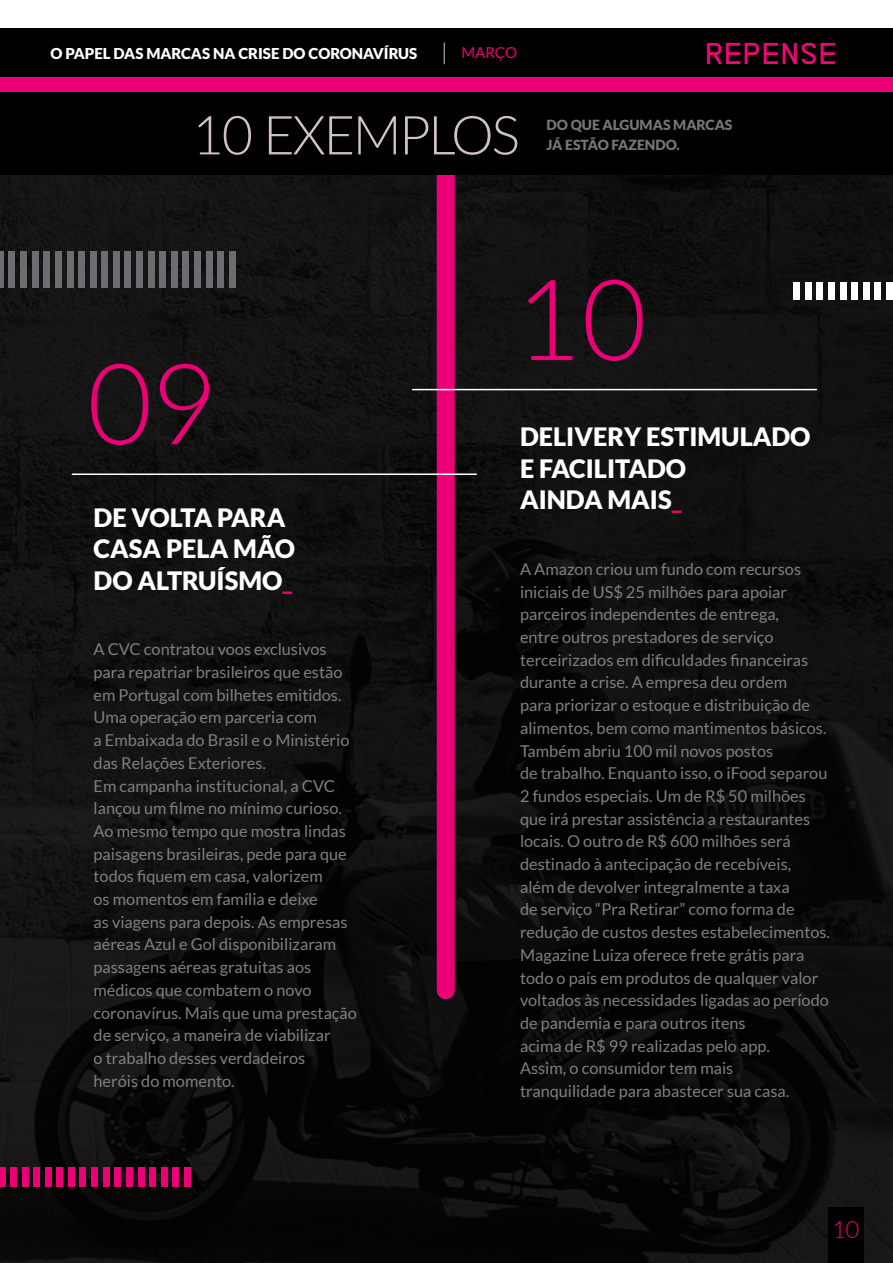
<style>
.page{position:relative;width:893px;height:1263px;background:#fff}
.page>*{position:absolute;margin:0;border:0;box-sizing:border-box;transform-origin:0 0}
.t1{font:300 112.5px "Lato";color:#eb0077}
.t2{font:300 53.85px "Lato";letter-spacing:-.04em;color:#d1c2c9}
.t3{font:30px "NB55 MS";letter-spacing:.06em;color:#ed0677}
.t4{font:900 25.35px "Lato";color:#fff}
.t5{font:300 24px "Lato";color:#eb0077}
.t6{font:16.35px/22.6px "Lato";color:#808080}
.t7{font:900 15px "Lato";color:#fff}
.t8{font:15px "Lato";color:#eb0077}
.t9{font:900 13.95px "Lato";color:#7c7378}
.s1{color:#eb0077}
</style>
<div class="page">
<img style="left:0;top:174px;width:893px;height:1089px">
<div style="left:114px;top:1168px;width:7px;height:19px;background:#eb0077"></div>
<div style="left:91px;top:1168px;width:7px;height:19px;background:#eb0077"></div>
<div style="left:68px;top:1168px;width:7px;height:19px;background:#eb0077"></div>
<div style="left:103px;top:1168px;width:7px;height:19px;background:#eb0077"></div>
<div style="left:80px;top:1168px;width:6px;height:19px;background:#eb0077"></div>
<div style="left:56px;top:1168px;width:7px;height:19px;background:#eb0077"></div>
<div style="left:45px;top:1168px;width:7px;height:19px;background:#eb0077"></div>
<div style="left:22px;top:1168px;width:6px;height:19px;background:#eb0077"></div>
<div style="left:0;top:1168px;width:5px;height:19px;background:#eb0077"></div>
<div style="left:33px;top:1168px;width:7px;height:19px;background:#eb0077"></div>
<div style="left:10px;top:1168px;width:7px;height:19px;background:#eb0077"></div>
<div style="left:184px;top:1168px;width:7px;height:19px;background:#eb0077"></div>
<div style="left:161px;top:1168px;width:7px;height:19px;background:#eb0077"></div>
<div style="left:138px;top:1168px;width:6px;height:19px;background:#eb0077"></div>
<div style="left:173px;top:1168px;width:6px;height:19px;background:#eb0077"></div>
<div style="left:149px;top:1168px;width:7px;height:19px;background:#eb0077"></div>
<div style="left:126px;top:1168px;width:7px;height:19px;background:#eb0077"></div>
<div style="left:20px;top:251px;width:7px;height:37px;background:#6c6d70"></div>
<hr style="left:0;top:251px;width:4px;height:37px;background:#6c6d70">
<div style="left:9px;top:251px;width:6px;height:37px;background:#6c6d70"></div>
<div style="left:159px;top:251px;width:7px;height:37px;background:#6c6d70"></div>
<div style="left:136px;top:251px;width:7px;height:37px;background:#6c6d70"></div>
<div style="left:113px;top:251px;width:7px;height:37px;background:#6c6d70"></div>
<div style="left:148px;top:251px;width:7px;height:37px;background:#6c6d70"></div>
<div style="left:124px;top:251px;width:7px;height:37px;background:#6c6d70"></div>
<div style="left:101px;top:251px;width:7px;height:37px;background:#6c6d70"></div>
<div style="left:90px;top:251px;width:7px;height:37px;background:#6c6d70"></div>
<div style="left:67px;top:251px;width:6px;height:37px;background:#6c6d70"></div>
<div style="left:43px;top:251px;width:7px;height:37px;background:#6c6d70"></div>
<div style="left:78px;top:251px;width:7px;height:37px;background:#6c6d70"></div>
<div style="left:55px;top:251px;width:7px;height:37px;background:#6c6d70"></div>
<div style="left:32px;top:251px;width:7px;height:37px;background:#6c6d70"></div>
<div style="left:229px;top:251px;width:7px;height:37px;background:#6c6d70"></div>
<div style="left:206px;top:251px;width:7px;height:37px;background:#6c6d70"></div>
<div style="left:183px;top:251px;width:6px;height:37px;background:#6c6d70"></div>
<div style="left:218px;top:251px;width:6px;height:37px;background:#6c6d70"></div>
<div style="left:194px;top:251px;width:7px;height:37px;background:#6c6d70"></div>
<div style="left:171px;top:251px;width:7px;height:37px;background:#6c6d70"></div>
<div style="left:828px;top:1208px;width:36px;height:55px;background:#000"></div>
<div style="left:437px;top:160px;width:18px;height:830px;background:#eb0077"></div>
<hr style="left:72px;top:473px;width:404px;height:2px;background:#fff">
<hr style="left:412px;top:389px;width:404px;height:1px;background:#fff">
<div style="left:851px;top:283px;width:7px;height:17px;background:#fff"></div>
<div style="left:828px;top:283px;width:7px;height:17px;background:#fff"></div>
<div style="left:805px;top:283px;width:6px;height:17px;background:#fff"></div>
<div style="left:840px;top:283px;width:6px;height:17px;background:#fff"></div>
<div style="left:816px;top:283px;width:7px;height:17px;background:#fff"></div>
<div style="left:793px;top:283px;width:7px;height:17px;background:#fff"></div>
<div style="left:874px;top:283px;width:7px;height:17px;background:#fff"></div>
<div style="left:886px;top:283px;width:7px;height:17px;background:#fff"></div>
<div style="left:863px;top:283px;width:7px;height:17px;background:#fff"></div>
<div style="left:0;top:87px;width:893px;height:87px;background:#000"></div>
<div style="left:0;top:28px;width:893px;height:50px;background:#000"></div>
<div style="left:0;top:78px;width:893px;height:14px;background:#eb0077"></div>
<svg style="left:444px;top:42px;width:1px;height:22px"></svg>
<p class="t7" style="left:51px;top:44px;width:368px">O PAPEL DAS MARCAS NA CRISE DO CORONAVÍRUS</p>
<p class="t8" style="left:461px;top:45px;width:57px">MARÇO</p>
<p class="t3" style="left:707px;top:35px;width:132px">REPENSE</p>
<p class="t2" style="left:193px;top:98px;width:329px">10 EXEMPLOS</p>
<p class="t9" style="left:547px;top:117px;width:187px">DO QUE ALGUMAS MARCAS</p>
<p class="t9" style="left:547px;top:137px;width:135px">JÁ ESTÃO FAZENDO.</p>
<p class="t1" style="left:87px;top:325px;width:132px">09</p>
<p class="t4" style="left:94px;top:503px;width:193px">DE VOLTA PARA</p>
<p class="t4" style="left:94px;top:534px;width:203px">CASA PELA MÃO</p>
<p class="t4" style="left:94px;top:566px;width:200px">DO ALTRUÍSMO<span class="s1">_</span></p>
<p class="t6" style="left:94px;top:638px;width:234px">A CVC contratou voos exclusivos</p>
<p class="t6" style="left:94px;top:661px;width:250px">para repatriar brasileiros que estão</p>
<p class="t6" style="left:94px;top:683px;width:249px">em Portugal com bilhetes emitidos.</p>
<p class="t6" style="left:94px;top:706px;width:225px">Uma operação em parceria com</p>
<p class="t6" style="left:94px;top:729px;width:257px">a Embaixada do Brasil e o Ministério</p>
<p class="t6" style="left:94px;top:751px;width:174px">das Relações Exteriores.</p>
<p class="t6" style="left:94px;top:774px;width:255px">Em campanha institucional, a CVC lançou um filme no mínimo curioso.<br>Ao mesmo tempo que mostra lindas paisagens brasileiras, pede para que todos fiquem em casa, valorizem</p>
<p class="t6" style="left:94px;top:888px;width:226px">os momentos em família e deixe</p>
<p class="t6" style="left:94px;top:910px;width:255px">as viagens para depois. As empresas</p>
<p class="t6" style="left:94px;top:933px;width:244px">aéreas Azul e Gol disponibilizaram passagens aéreas gratuitas aos</p>
<p class="t6" style="left:94px;top:978px;width:265px">médicos que combatem o novo coronavírus. Mais que uma prestação</p>
<p class="t6" style="left:94px;top:1024px;width:239px">de serviço, a maneira de viabilizar</p>
<p class="t6" style="left:94px;top:1047px;width:213px">o trabalho desses verdadeiros</p>
<p class="t6" style="left:94px;top:1069px;width:143px">heróis do momento.</p>
<p class="t1" style="left:516px;top:241px;width:132px">10</p>
<p class="t4" style="left:520px;top:422px;width:292px">DELIVERY ESTIMULADO</p>
<p class="t4" style="left:520px;top:453px;width:167px">E FACILITADO</p>
<p class="t4" style="left:520px;top:485px;width:163px">AINDA MAIS<span class="s1">_</span></p>
<p class="t6" style="left:520px;top:557px;width:283px">A Amazon criou um fundo com recursos iniciais de US$ 25 milhões para apoiar parceiros independentes de entrega,</p>
<p class="t6" style="left:520px;top:626px;width:290px">entre outros prestadores de serviço terceirizados em dificuldades financeiras</p>
<p class="t6" style="left:520px;top:671px;width:269px">durante a crise. A empresa deu ordem</p>
<p class="t6" style="left:520px;top:694px;width:308px">para priorizar o estoque e distribuição de alimentos, bem como mantimentos básicos.<br>Também abriu 100 mil novos postos</p>
<p class="t6" style="left:520px;top:762px;width:309px">de trabalho. Enquanto isso, o iFood separou 2 fundos especiais. Um de R$ 50 milhões que irá prestar assistência a restaurantes locais. O outro de R$ 600 milhões será</p>
<p class="t6" style="left:520px;top:853px;width:273px">destinado à antecipação de recebíveis,</p>
<p class="t6" style="left:520px;top:875px;width:271px">além de devolver integralmente a taxa</p>
<p class="t6" style="left:520px;top:898px;width:276px">de serviço “Pra Retirar” como forma de</p>
<p class="t6" style="left:520px;top:921px;width:311px">redução de custos destes estabelecimentos.<br>Magazine Luiza oferece frete grátis para todo o país em produtos de qualquer valor voltados às necessidades ligadas ao período de pandemia e para outros itens</p>
<p class="t6" style="left:520px;top:1034px;width:251px">acima de R$ 99 realizadas pelo app.</p>
<p class="t6" style="left:520px;top:1057px;width:215px">Assim, o consumidor tem mais</p>
<p class="t6" style="left:520px;top:1080px;width:271px">tranquilidade para abastecer sua casa.</p>
<p class="t5" style="left:832px;top:1212px;width:28px">10</p>
</div>
